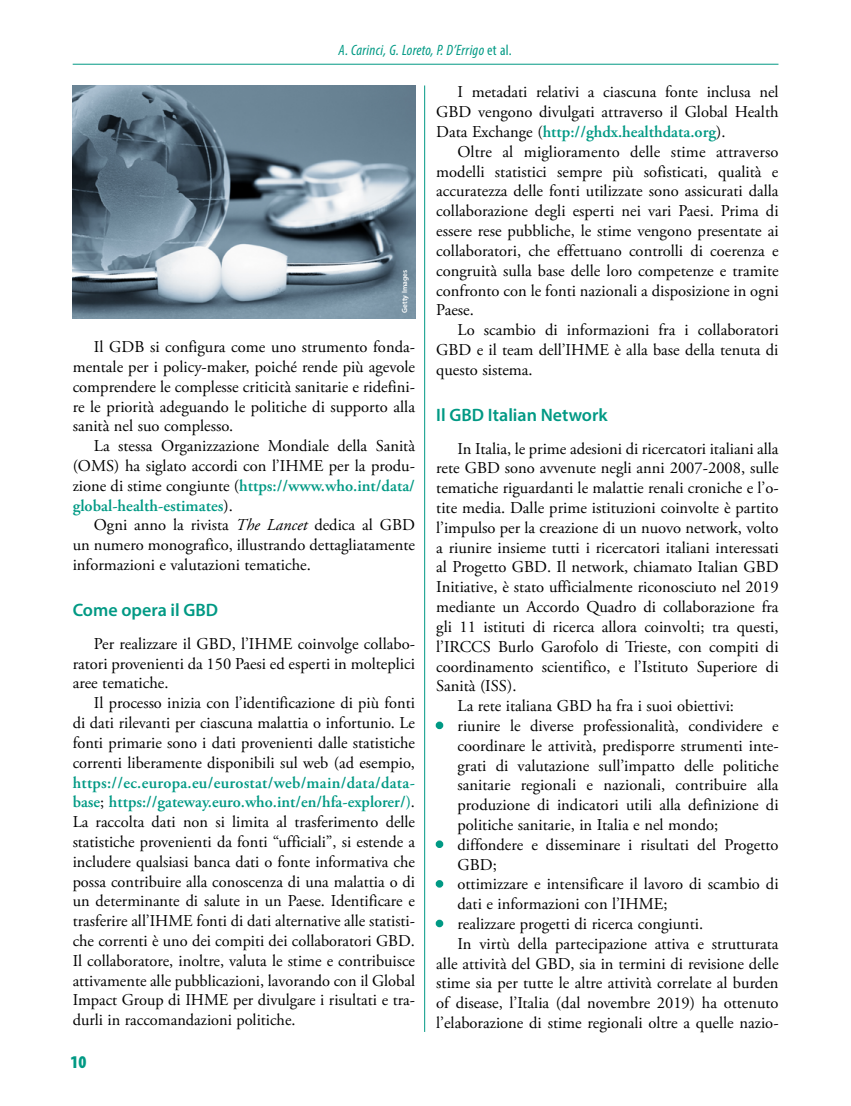
<style>
.page{position:relative;width:851px;height:1106px;background:#fff}
.page>*{position:absolute;margin:0;border:0;box-sizing:border-box;transform-origin:0 0}
.t1{font:600 18px "Myriad Pro";color:#009984}
.t2{font:900 condensed 18px "Myriad Pro";color:#009984}
.t3{font:16.5px/19.8px "Adobe Garamond Pro";color:#000;text-align:justify}
.t4{font:italic condensed 15px "Myriad Pro";letter-spacing:.02em;color:#009984}
.t5{font:600 7.5px "Myriad Pro";color:#fff}
.s1{font-style:normal}
.s2{font-weight:600;color:#009984}
.s3{font-style:italic}
.s4{color:#009984}
</style>
<div class="page">
<hr style="left:73px;top:64px;width:705px;height:1px;background:#009984">
<hr style="left:424px;top:85px;width:1px;height:947px;background:#009984">
<div style="left:435px;top:721px;width:8px;height:8px;border:3px solid #009984;border-radius:50%"></div>
<div style="left:435px;top:840px;width:8px;height:8px;border:3px solid #009984;border-radius:50%"></div>
<div style="left:435px;top:880px;width:8px;height:7px;border:3px solid #009984;border-radius:50%"></div>
<div style="left:435px;top:919px;width:8px;height:8px;border:3px solid #009984;border-radius:50%"></div>
<img style="left:73px;top:85px;width:342px;height:234px">
<p class="t4" style="left:338px;top:41px;width:174px">A. Carinci, G. Loreto, P. D’Errigo <span class="s1">et al.</span></p>
<p class="t5" style="left:400px;top:313px;width:45px;rotate:-90deg">Getty Images</p>
<p class="t3" style="left:73px;top:337px;width:344px;text-indent:21px">Il GDB si configura come uno strumento fonda&shy;mentale per i policy-maker, poiché rende più agevole comprendere le complesse criticità sanitarie e ridefini&shy;re le priorità adeguando le politiche di supporto alla sanità nel suo complesso.</p>
<p class="t3" style="left:73px;top:436px;width:344px;text-indent:21px">La stessa Organizzazione Mondiale della Sanità (OMS) ha siglato accordi con l’IHME per la produ&shy;zione di stime congiunte (<span class="s2">https://www.who.int/data/ global-health-estimates</span>).</p>
<p class="t3" style="left:73px;top:516px;width:344px;text-indent:21px">Ogni anno la rivista <span class="s3">The Lancet</span> dedica al GBD un numero monografico, illustrando dettagliatamente informazioni e valutazioni tematiche.</p>
<p class="t1" style="left:73px;top:599px;width:147px">Come opera il GBD</p>
<p class="t3" style="left:73px;top:634px;width:344px;text-indent:21px">Per realizzare il GBD, l’IHME coinvolge collabo&shy;ratori provenienti da 150 Paesi ed esperti in molteplici aree tematiche.</p>
<p class="t3" style="left:73px;top:693px;width:344px;text-indent:21px">Il processo inizia con l’identificazione di più fonti di dati rilevanti per ciascuna malattia o infortunio. Le fonti primarie sono i dati provenienti dalle statistiche correnti liberamente disponibili sul web (ad esempio,</p>
<p class="t3" style="left:73px;top:773px;width:344px"><span class="s2">https://ec.europa.eu/eurostat/web/main/data/data&shy;base</span>; <span class="s2">https://gateway.euro.who.int/en/hfa-explorer/)</span>.<br>La raccolta dati non si limita al trasferimento delle statistiche provenienti da fonti “ufficiali”, si estende a includere qualsiasi banca dati o fonte informativa che possa contribuire alla conoscenza di una malattia o di un determinante di salute in un Paese. Identificare e trasferire all’IHME fonti di dati alternative alle statisti&shy;che correnti è uno dei compiti dei collaboratori GBD.<br>Il collaboratore, inoltre, valuta le stime e contribuisce attivamente alle pubblicazioni, lavorando con il Global Impact Group di IHME per divulgare i risultati e tra&shy;durli in raccomandazioni politiche.</p>
<p class="t2" style="left:71px;top:1052px;width:17px">10</p>
<p class="t3" style="left:436px;top:83px;width:344px;text-indent:21px">I metadati relativi a ciascuna fonte inclusa nel GBD vengono divulgati attraverso il Global Health Data Exchange (<span class="s2">http://ghdx.healthdata.org</span>).</p>
<p class="t3" style="left:436px;top:142px;width:344px;text-indent:21px">Oltre al miglioramento delle stime attraverso modelli statistici sempre più sofisticati, qualità e accuratezza delle fonti utilizzate sono assicurati dalla collaborazione degli esperti nei vari Paesi. Prima di essere rese pubbliche, le stime vengono presentate ai collaboratori, che effettuano controlli di coerenza e congruità sulla base delle loro competenze e tramite confronto con le fonti nazionali a disposizione in ogni Paese.</p>
<p class="t3" style="left:436px;top:320px;width:344px;text-indent:21px">Lo scambio di informazioni fra i collaboratori GBD e il team dell’IHME è alla base della tenuta di questo sistema.</p>
<p class="t1" style="left:436px;top:403px;width:173px">Il GBD Italian Network</p>
<p class="t3" style="left:457px;top:439px;width:322px">In Italia, le prime adesioni di ricercatori italiani alla</p>
<p class="t3" style="left:436px;top:459px;width:344px">rete GBD sono avvenute negli anni 2007-2008, sulle</p>
<p class="t3" style="left:436px;top:478px;width:344px">tematiche riguardanti le malattie renali croniche e l’o-</p>
<p class="t3" style="left:436px;top:498px;width:344px">tite media. Dalle prime istituzioni coinvolte è partito</p>
<p class="t3" style="left:436px;top:518px;width:344px">l’impulso per la creazione di un nuovo network, volto</p>
<p class="t3" style="left:436px;top:538px;width:344px">a riunire insieme tutti i ricercatori italiani interessati</p>
<p class="t3" style="left:436px;top:558px;width:344px">al Progetto GBD. Il network, chiamato Italian GBD</p>
<p class="t3" style="left:436px;top:577px;width:344px">Initiative, è stato ufficialmente riconosciuto nel 2019</p>
<p class="t3" style="left:436px;top:597px;width:344px">mediante un Accordo Quadro di collaborazione fra</p>
<p class="t3" style="left:436px;top:617px;width:344px">gli 11 istituti di ricerca allora coinvolti; tra questi,</p>
<p class="t3" style="left:436px;top:637px;width:344px">l’IRCCS Burlo Garofolo di Trieste, con compiti di</p>
<p class="t3" style="left:436px;top:657px;width:344px">coordinamento scientifico, e l’Istituto Superiore di</p>
<p class="t3" style="left:436px;top:676px;width:82px">Sanità (ISS).</p>
<p class="t3" style="left:457px;top:696px;width:278px">La rete italiana GBD ha fra i suoi obiettivi:</p>
<p class="t3" style="left:457px;top:716px;width:322px;text-indent:-21px"><span class="s4">•</span> riunire le diverse professionalità, condividere e coordinare le attività, predisporre strumenti inte&shy;grati di valutazione sull’impatto delle politiche sanitarie regionali e nazionali, contribuire alla produzione di indicatori utili alla definizione di politiche sanitarie, in Italia e nel mondo;</p>
<p class="t3" style="left:457px;top:835px;width:322px;text-indent:-21px"><span class="s4">•</span> diffondere e disseminare i risultati del Progetto<br>GBD;</p>
<p class="t3" style="left:457px;top:874px;width:322px;text-indent:-21px"><span class="s4">•</span> ottimizzare e intensificare il lavoro di scambio di dati e informazioni con l’IHME;</p>
<p class="t3" style="left:436px;top:914px;width:268px"><span class="s4">•</span> realizzare progetti di ricerca congiunti.</p>
<p class="t3" style="left:457px;top:934px;width:322px">In virtù della partecipazione attiva e strutturata</p>
<p class="t3" style="left:436px;top:954px;width:344px">alle attività del GBD, sia in termini di revisione delle</p>
<p class="t3" style="left:436px;top:973px;width:344px">stime sia per tutte le altre attività correlate al burden</p>
<p class="t3" style="left:436px;top:993px;width:344px">of disease, l’Italia (dal novembre 2019) ha ottenuto</p>
<p class="t3" style="left:436px;top:1013px;width:344px">l’elaborazione di stime regionali oltre a quelle nazio-</p>
</div>
